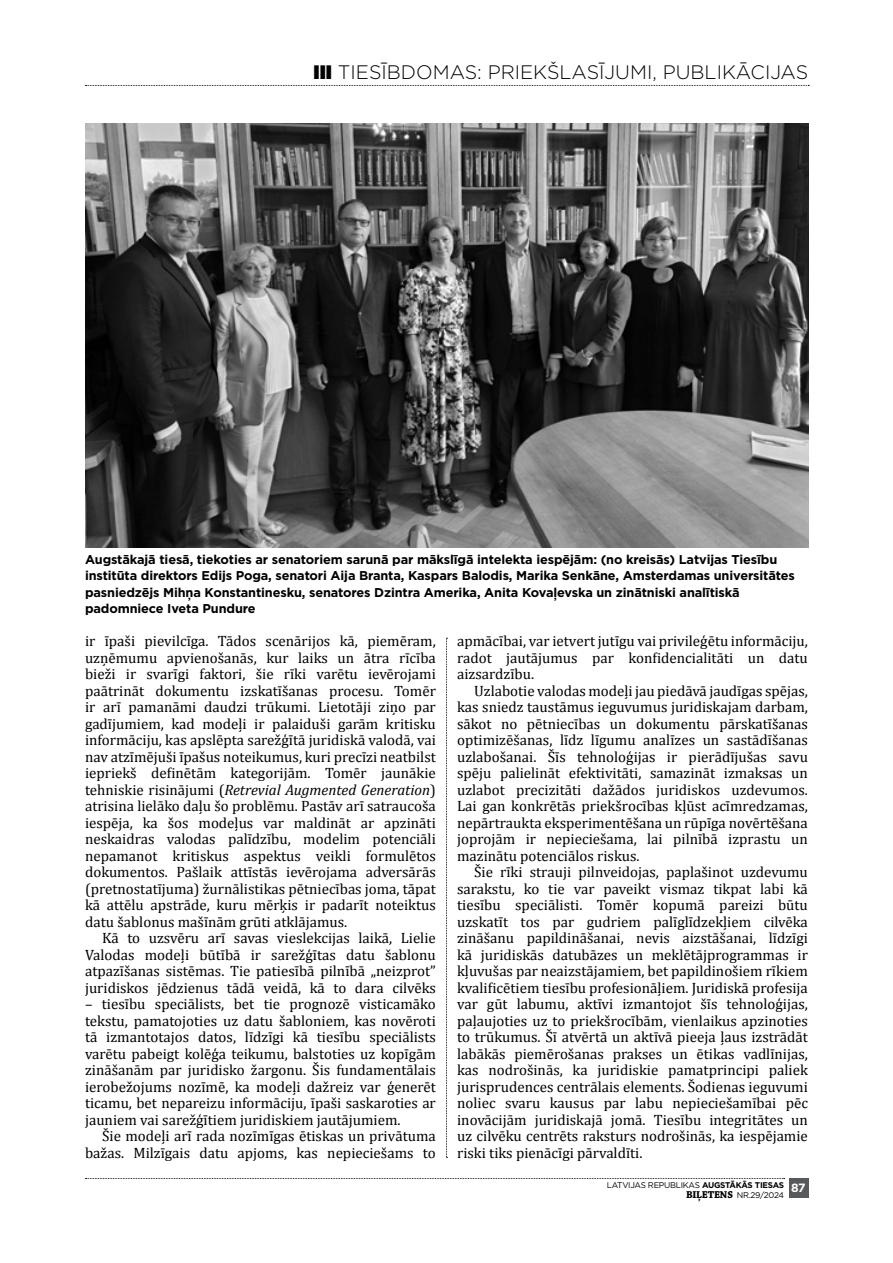
<style>
.page{position:relative;width:893px;height:1263px;background:#fff}
.page>*{position:absolute;margin:0;border:0;box-sizing:border-box;transform-origin:0 0}
.t1{font:300 19.5px "Gotham";color:#000}
.t2{font:15px/16.5px "Cambria";color:#000;text-align:justify}
.t3{font:700 12.75px/16.5px "Gotham";letter-spacing:-.01em;color:#000}
.t4{font:700 12px "Gotham";color:#fff}
.t5{font:8.25px/9.8px "Gotham";letter-spacing:-.03em;color:#000;text-align:right}
.s1{font-weight:900}
.s2{font-style:italic}
.s3{font-weight:700}
.s4{font-family:"Chaparral Pro";font-weight:700;font-size:10.5px}
</style>
<div class="page">
<svg style="left:85px;top:85px;width:724px;height:1px"></svg>
<svg style="left:85px;top:1178px;width:700px;height:1px"></svg>
<div style="left:789px;top:1178px;width:19px;height:19px;background:#58595b"></div>
<img style="left:85px;top:123px;width:724px;height:424px">
<svg style="left:446px;top:638px;width:1px;height:520px"></svg>
<h1 class="t1" style="left:313px;top:60px;width:496px"><span class="s1">III</span> TIESĪBDOMAS: PRIEKŠLASĪJUMI, PUBLIKĀCIJAS</h1>
<p class="t3" style="left:85px;top:551px;width:711px">Augstākajā tiesā, tiekoties ar senatoriem sarunā par mākslīgā intelekta iespējām: (no kreisās) Latvijas Tiesību institūta direktors Edijs Poga, senatori Aija Branta, Kaspars Balodis, Marika Senkāne, Amsterdamas universitātes pasniedzējs Mihņa Konstantinesku, senatores Dzintra Amerika, Anita Kovaļevska un zinātniski analītiskā padomniece Iveta Pundure</p>
<p class="t2" style="left:85px;top:633px;width:352px">ir īpaši pievilcīga. Tādos scenārijos kā, piemēram, uzņēmumu apvienošanās, kur laiks un ātra rīcība bieži ir svarīgi faktori, šie rīki varētu ievērojami paātrināt dokumentu izskatīšanas procesu. Tomēr ir arī pamanāmi daudzi trūkumi. Lietotāji ziņo par gadījumiem, kad modeļi ir palaiduši garām kritisku informāciju, kas apslēpta sarežģītā juridiskā valodā, vai nav atzīmējuši īpašus noteikumus, kuri precīzi neatbilst iepriekš definētām kategorijām. Tomēr jaunākie tehniskie risinājumi (<span class="s2">Retrevial Augmented Generation</span>) atrisina lielāko daļu šo problēmu. Pastāv arī satraucoša iespēja, ka šos modeļus var maldināt ar apzināti neskaidras valodas palīdzību, modelim potenciāli nepamanot kritiskus aspektus veikli formulētos dokumentos. Pašlaik attīstās ievērojama adversārās (pretnostatījuma) žurnālistikas pētniecības joma, tāpat kā attēlu apstrāde, kuru mērķis ir padarīt noteiktus datu šablonus mašīnām grūti atklājamus.</p>
<p class="t2" style="left:85px;top:930px;width:352px;text-indent:17px">Kā to uzsvēru arī savas vieslekcijas laikā, Lielie Valodas modeļi būtībā ir sarežģītas datu šablonu atpazīšanas sistēmas. Tie patiesībā pilnībā „neizprot” juridiskos jēdzienus tādā veidā, kā to dara cilvēks</p>
<p class="t2" style="left:85px;top:996px;width:352px">– tiesību speciālists, bet tie prognozē visticamāko tekstu, pamatojoties uz datu šabloniem, kas novēroti tā izmantotajos datos, līdzīgi kā tiesību speciālists varētu pabeigt kolēģa teikumu, balstoties uz kopīgām zināšanām par juridisko žargonu. Šis fundamentālais ierobežojums nozīmē, ka modeļi dažreiz var ģenerēt ticamu, bet nepareizu informāciju, īpaši saskaroties ar jauniem vai sarežģītiem juridiskiem jautājumiem.</p>
<p class="t2" style="left:85px;top:1128px;width:352px;text-align:right">Šie modeļi arī rada nozīmīgas ētiskas un privātuma bažas. Milzīgais datu apjoms, kas nepieciešams to</p>
<p class="t2" style="left:457px;top:633px;width:352px">apmācībai, var ietvert jutīgu vai privileģētu informāciju, radot jautājumus par konfidencialitāti un datu aizsardzību.</p>
<p class="t2" style="left:457px;top:682px;width:352px;text-indent:17px">Uzlabotie valodas modeļi jau piedāvā jaudīgas spējas, kas sniedz taustāmus ieguvumus juridiskajam darbam, sākot no pētniecības un dokumentu pārskatīšanas optimizēšanas, līdz līgumu analīzes un sastādīšanas uzlabošanai. Šīs tehnoloģijas ir pierādījušas savu spēju palielināt efektivitāti, samazināt izmaksas un uzlabot precizitāti dažādos juridiskos uzdevumos.<br>Lai gan konkrētās priekšrocības kļūst acīmredzamas, nepārtraukta eksperimentēšana un rūpīga novērtēšana joprojām ir nepieciešama, lai pilnībā izprastu un mazinātu potenciālos riskus.</p>
<p class="t2" style="left:457px;top:864px;width:352px;text-indent:17px">Šie rīki strauji pilnveidojas, paplašinot uzdevumu sarakstu, ko tie var paveikt vismaz tikpat labi kā tiesību speciālisti. Tomēr kopumā pareizi būtu uzskatīt tos par gudriem palīglīdzekļiem cilvēka zināšanu papildināšanai, nevis aizstāšanai, līdzīgi kā juridiskās datubāzes un meklētājprogrammas ir kļuvušas par neaizstājamiem, bet papildinošiem rīkiem kvalificētiem tiesību profesionāļiem. Juridiskā profesija var gūt labumu, aktīvi izmantojot šīs tehnoloģijas, paļaujoties uz to priekšrocībām, vienlaikus apzinoties to trūkumus. Šī atvērtā un aktīvā pieeja ļaus izstrādāt labākās piemērošanas prakses un ētikas vadlīnijas, kas nodrošinās, ka juridiskie pamatprincipi paliek jurisprudences centrālais elements. Šodienas ieguvumi noliec svaru kausus par labu nepieciešamībai pēc inovācijām juridiskajā jomā. Tiesību integritātes un uz cilvēku centrēts raksturs nodrošinās, ka iespējamie riski tiks pienācīgi pārvaldīti.</p>
<p class="t5" style="left:607px;top:1180px;width:179px">LATVIJAS REPUBLIKAS <span class="s3">AUGSTĀKĀS TIESAS<br></span><span class="s4">BIĻETENS</span> NR.29/2024</p>
<p class="t4" style="left:791px;top:1180px;width:16px">87</p>
</div>
